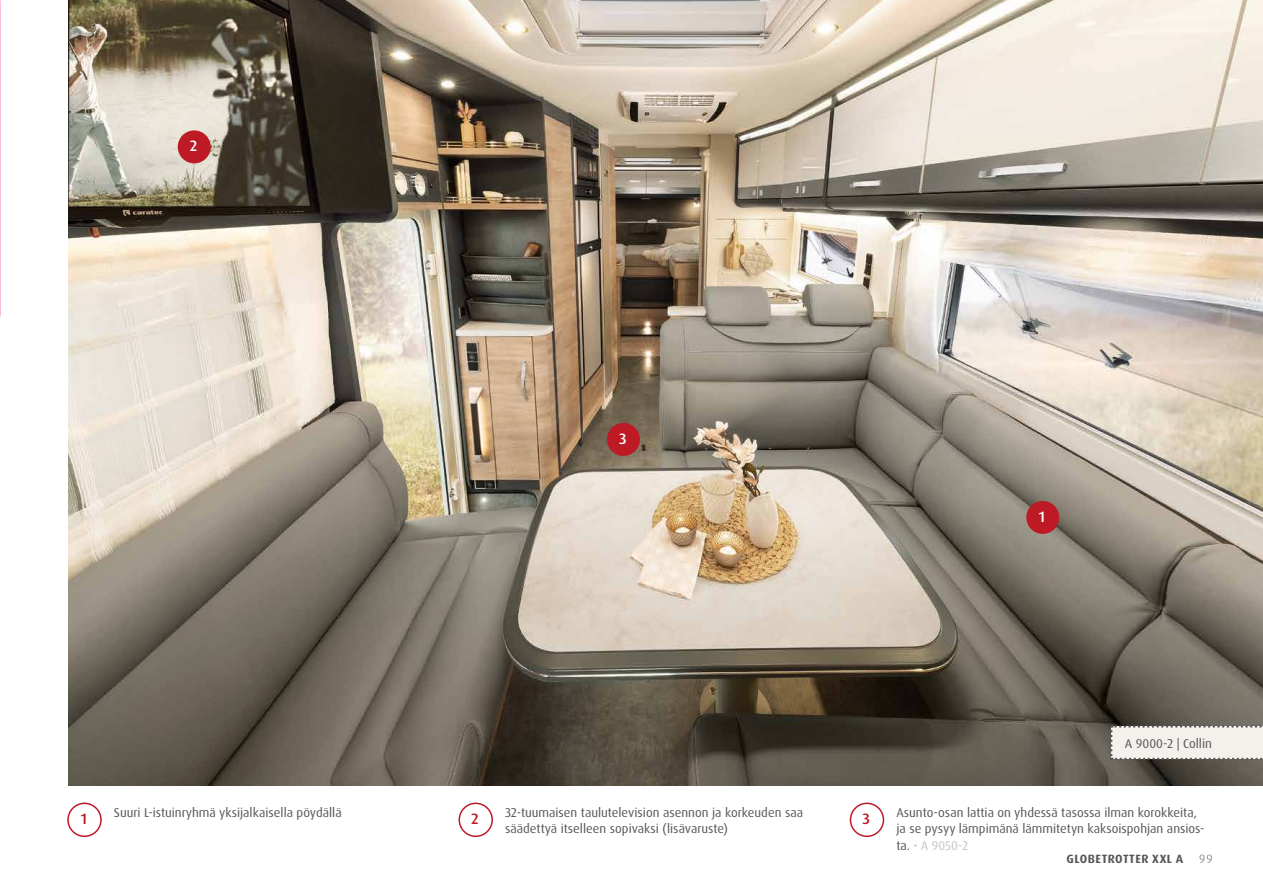
<style>
.page{position:relative;width:1263px;height:893px;background:#fff}
.page>*{position:absolute;margin:0;border:0;box-sizing:border-box;transform-origin:0 0}
.t1{font:500 15px "Dax Pro";color:#fff}
.t2{font:500 15px "Dax Pro";color:#bd1a26}
.t3{font:12.75px/16.5px "Dax OT";color:#565656}
.t4{font:12.75px/16.5px "Dax Pro";color:#565656}
.t5{font:12.75px "Dax OT";color:#c5c6c6}
.t6{font:700 12px "Dax Pro";letter-spacing:.04em;color:#565656}
.t7{font:300 12px "Dax OT";color:#565656}
.s1{font-family:"Dax Pro";color:#565656}
</style>
<div class="page">
<img style="left:0;top:0;width:1px;height:317px">
<img style="left:68px;top:0;width:1195px;height:786px">
<div style="left:1026px;top:501px;width:33px;height:33px;background:#bd1a26;border-radius:50%"></div>
<div style="left:178px;top:130px;width:33px;height:33px;background:#bd1a26;border-radius:50%"></div>
<div style="left:607px;top:423px;width:33px;height:33px;background:#bd1a26;border-radius:50%"></div>
<div style="left:67px;top:803px;width:35px;height:34px;border:2px solid #bd1a26;border-radius:50%"></div>
<div style="left:458px;top:803px;width:35px;height:34px;border:2px solid #bd1a26;border-radius:50%"></div>
<div style="left:850px;top:803px;width:34px;height:34px;border:2px solid #bd1a26;border-radius:50%"></div>
<svg style="left:1110px;top:725px;width:153px;height:35px;background:#e4e1dd"></svg>
<p class="t1" style="left:190px;top:136px;width:9px">2</p>
<p class="t1" style="left:619px;top:429px;width:9px">3</p>
<p class="t1" style="left:1039px;top:507px;width:8px">1</p>
<p class="t4" style="left:1125px;top:735px;width:88px">A 9000-2 | Collin</p>
<p class="t3" style="left:114px;top:804px;width:229px">Suuri L-istuinryhmä yksijalkaisella pöydällä</p>
<p class="t3" style="left:505px;top:804px;width:300px">32-tuumaisen taulutelevision asennon ja korkeuden saa säädettyä itselleen sopivaksi (lisävaruste)</p>
<p class="t4" style="left:896px;top:804px;width:310px">Asunto-osan lattia on yhdessä tasossa ilman korokkeita, ja se pysyy lämpimänä lämmitetyn kaksoispohjan ansios-</p>
<p class="t5" style="left:896px;top:837px;width:73px"><span class="s1">ta.</span> • A 9050-2</p>
<p class="t2" style="left:81px;top:809px;width:8px">1</p>
<p class="t2" style="left:471px;top:809px;width:9px">2</p>
<p class="t2" style="left:862px;top:809px;width:9px">3</p>
<p class="t6" style="left:1066px;top:851px;width:118px">GLOBETROTTER XXL A</p>
<p class="t7" style="left:1199px;top:851px;width:15px">99</p>
</div>
